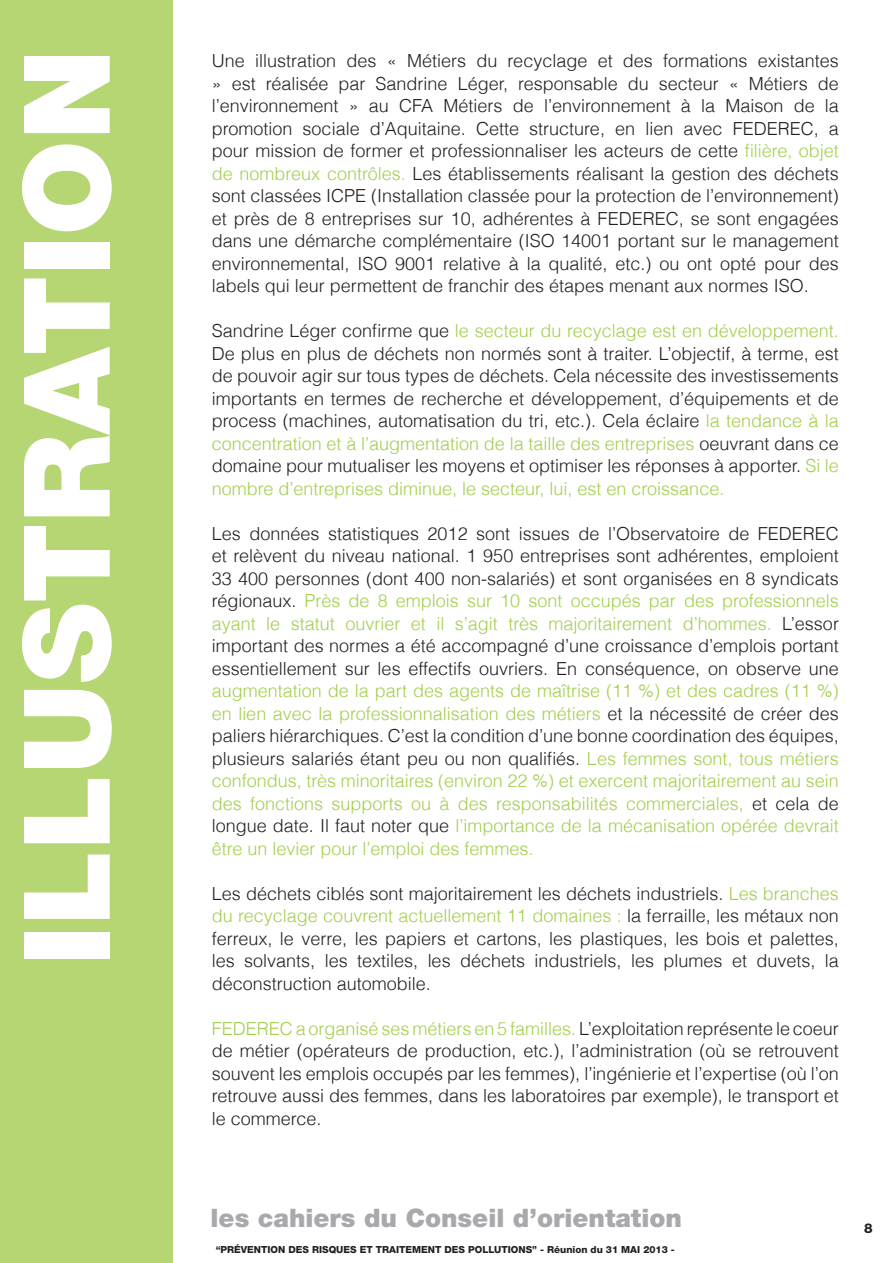
<style>
.page{position:relative;width:893px;height:1263px;background:#fff}
.page>*{position:absolute;margin:0;border:0;box-sizing:border-box;transform-origin:0 0}
.t1{font:900 120px "Helvetica Neue LT Std";color:#fff}
.t2{font:900 25.5px "Helvetica Neue LT Std";color:#a8a9ad}
.t3{font:300 18px/22.5px "Helvetica";color:#231f20;text-align:justify}
.t4{font:800 13.5px "Helvetica Neue LT Std";color:#231f20}
.t5{font:800 9.75px "Helvetica Neue LT Std";color:#231f20}
.s1{color:#a3ce4d}
</style>
<div class="page">
<div style="left:0;top:0;width:172px;height:1263px;background:#b5d672"></div>
<p class="t1" style="left:-5px;top:966px;width:918px;rotate:-90deg">ILLUSTRATION</p>
<p class="t3" style="left:212px;top:49px;width:629px">Une illustration des « Métiers du recyclage et des formations existantes » est réalisée par Sandrine Léger, responsable du secteur « Métiers de l’environnement » au CFA Métiers de l’environnement à la Maison de la promotion sociale d’Aquitaine. Cette structure, en lien avec FEDEREC, a pour mission de former et professionnaliser les acteurs de cette <span class="s1">filière, objet de nombreux contrôles.</span> Les établissements réalisant la gestion des déchets sont classées ICPE (Installation classée pour la protection de l’environnement) et près de 8 entreprises sur 10, adhérentes à FEDEREC, se sont engagées dans une démarche complémentaire (ISO 14001 portant sur le management environnemental, ISO 9001 relative à la qualité, etc.) ou ont opté pour des labels qui leur permettent de franchir des étapes menant aux normes ISO.</p>
<p class="t3" style="left:212px;top:319px;width:629px">Sandrine Léger confirme que <span class="s1">le secteur du recyclage est en développement.<br></span>De plus en plus de déchets non normés sont à traiter. L’objectif, à terme, est de pouvoir agir sur tous types de déchets. Cela nécessite des investissements importants en termes de recherche et développement, d’équipements et de process (machines, automatisation du tri, etc.). Cela éclaire <span class="s1">la tendance à la concentration et à l’augmentation de la taille des entreprises</span> oeuvrant dans ce domaine pour mutualiser les moyens et optimiser les réponses à apporter. <span class="s1">Si le nombre d’entreprises diminue, le secteur, lui, est en croissance.</span></p>
<p class="t3" style="left:212px;top:521px;width:629px">Les données statistiques 2012 sont issues de l’Observatoire de FEDEREC et relèvent du niveau national. 1 950 entreprises sont adhérentes, emploient 33 400 personnes (dont 400 non-salariés) et sont organisées en 8 syndicats régionaux. <span class="s1">Près de 8 emplois sur 10 sont occupés par des professionnels ayant le statut ouvrier et il s’agit très majoritairement d’hommes.</span> L’essor important des normes a été accompagné d’une croissance d’emplois portant essentiellement sur les effectifs ouvriers. En conséquence, on observe une <span class="s1">augmentation de la part des agents de maîtrise (11 %) et des cadres (11 %) en lien avec la professionnalisation des métiers</span> et la nécessité de créer des paliers hiérarchiques. C’est la condition d’une bonne coordination des équipes, plusieurs salariés étant peu ou non qualifiés. <span class="s1">Les femmes sont, tous métiers confondus, très minoritaires (environ 22 %) et exercent majoritairement au sein des fonctions supports ou à des responsabilités commerciales,</span> et cela de longue date. Il faut noter que <span class="s1">l’importance de la mécanisation opérée devrait être un levier pour l’emploi des femmes.</span></p>
<p class="t3" style="left:212px;top:881px;width:629px">Les déchets ciblés sont majoritairement les déchets industriels. <span class="s1">Les branches du recyclage couvrent actuellement 11 domaines :</span> la ferraille, les métaux non ferreux, le verre, les papiers et cartons, les plastiques, les bois et palettes, les solvants, les textiles, les déchets industriels, les plumes et duvets, la déconstruction automobile.</p>
<p class="t3" style="left:212px;top:1016px;width:629px"><span class="s1">FEDEREC a organisé ses métiers en 5 familles.</span> L’exploitation représente le coeur de métier (opérateurs de production, etc.), l’administration (où se retrouvent souvent les emplois occupés par les femmes), l’ingénierie et l’expertise (où l’on retrouve aussi des femmes, dans les laboratoires par exemple), le transport et le commerce.</p>
<h2 class="t2" style="left:211px;top:1202px;width:473px">les cahiers du Conseil d’orientation</h2>
<p class="t5" style="left:216px;top:1244px;width:461px">“PRÉVENTION DES RISQUES ET TRAITEMENT DES POLLUTIONS” - Réunion du 31 MAI 2013 -</p>
<p class="t4" style="left:864px;top:1220px;width:10px">8</p>
</div>
